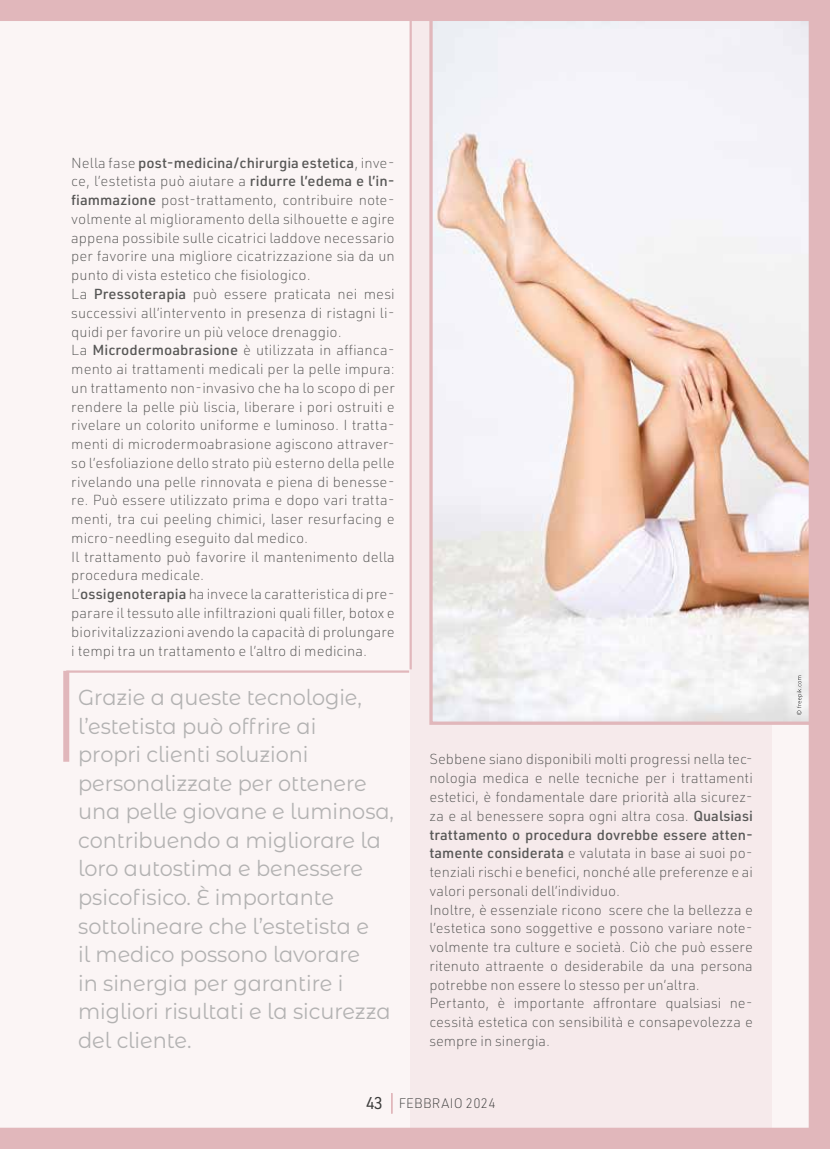
<style>
.page{position:relative;width:830px;height:1149px;background:#fff}
.page>*{position:absolute;margin:0;border:0;box-sizing:border-box;transform-origin:0 0}
.t1{font:21.75px/28.5px "Montserrat Alternates";letter-spacing:-.005em;color:#b3b2b2;scale:.96 1}
.t2{font:200 14.25px/18.8px "URWDIN";color:#575756}
.t3{font:200 13.5px "URWDIN";letter-spacing:.02em;color:#3c3c3b}
.s1{font-weight:500}
.s2{font-weight:400;font-size:16.8px}
.s3{font-size:22.35px;color:#e1b7bb}
</style>
<div class="page">
<div style="left:0;top:0;width:829px;height:1148px;background:#fbf5f5"></div>
<div style="left:409px;top:0;width:362px;height:1148px;background:#f6eaeb"></div>
<div style="left:0;top:1127px;width:829px;height:21px;background:#e1b7bb"></div>
<img style="left:433px;top:21px;width:375px;height:699px">
<div style="left:0;top:0;width:829px;height:21px;background:#e1b7bb"></div>
<div style="left:808px;top:0;width:21px;height:1148px;background:#e1b7bb"></div>
<svg style="left:796px;top:675px;width:6px;height:39px"></svg>
<hr style="left:66px;top:670px;width:343px;height:2px;background:#e1b7bb">
<div style="left:63px;top:670px;width:6px;height:91px;background:#e1b7bb"></div>
<hr style="left:409px;top:13px;width:2px;height:656px;background:#e1b7bb">
<p class="t2" style="left:71px;top:153px;width:325px">Nella fase <span class="s1">post-medicina/chirurgia estetica</span>, inve&shy;ce, l’estetista può aiutare a <span class="s1">ridurre l’edema e l’in&shy;fiammazione</span> post-trattamento, contribuire note&shy;volmente al miglioramento della silhouette e agire appena possibile sulle cicatrici laddove necessario per favorire una migliore cicatrizzazione sia da un punto di vista estetico che fisiologico.<br>La <span class="s1">Pressoterapia</span> può essere praticata nei mesi successivi all’intervento in presenza di ristagni li&shy;quidi per favorire un più veloce drenaggio.<br>La <span class="s1">Microdermoabrasione</span> è utilizzata in affianca&shy;mento ai trattamenti medicali per la pelle impura: un trattamento non-invasivo che ha lo scopo di per rendere la pelle più liscia, liberare i pori ostruiti e rivelare un colorito uniforme e luminoso. I tratta&shy;menti di microdermoabrasione agiscono attraver&shy;so l’esfoliazione dello strato più esterno della pelle rivelando una pelle rinnovata e piena di benesse&shy;re. Può essere utilizzato prima e dopo vari tratta&shy;menti, tra cui peeling chimici, laser resurfacing e micro-needling eseguito dal medico.<br>Il trattamento può favorire il mantenimento della procedura medicale.<br>L’<span class="s1">ossigenoterapia</span> ha invece la caratteristica di pre&shy;parare il tessuto alle infiltrazioni quali filler, botox e biorivitalizzazioni avendo la capacità di prolungare i tempi tra un trattamento e l’altro di medicina.</p>
<p class="t1" style="left:78px;top:682px;width:330px">Grazie a queste tecnologie, l’estetista può offrire ai<br>propri clienti soluzioni personalizzate per ottenere una pelle giovane e luminosa, contribuendo a migliorare la loro autostima e benessere psicofisico. È importante sottolineare che l’estetista e<br>il medico possono lavorare<br>in sinergia per garantire i migliori risultati e la sicurezza del cliente.</p>
<p class="t2" style="left:429px;top:749px;width:325px">Sebbene siano disponibili molti progressi nella tec&shy;nologia medica e nelle tecniche per i trattamenti estetici, è fondamentale dare priorità alla sicurez&shy;za e al benessere sopra ogni altra cosa. <span class="s1">Qualsiasi trattamento o procedura dovrebbe essere atten&shy;tamente considerata</span> e valutata in base ai suoi po&shy;tenziali rischi e benefici, nonché alle preferenze e ai valori personali dell’individuo.<br>Inoltre, è essenziale ricono scere che la bellezza e l’estetica sono soggettive e possono variare note&shy;volmente tra culture e società. Ciò che può essere ritenuto attraente o desiderabile da una persona potrebbe non essere lo stesso per un’altra.<br>Pertanto, è importante affrontare qualsiasi ne&shy;cessità estetica con sensibilità e consapevolezza e sempre in sinergia.</p>
<p class="t3" style="left:366px;top:1094px;width:131px"><span class="s2">43</span> <span class="s3">|</span> FEBBRAIO 2024</p>
</div>
